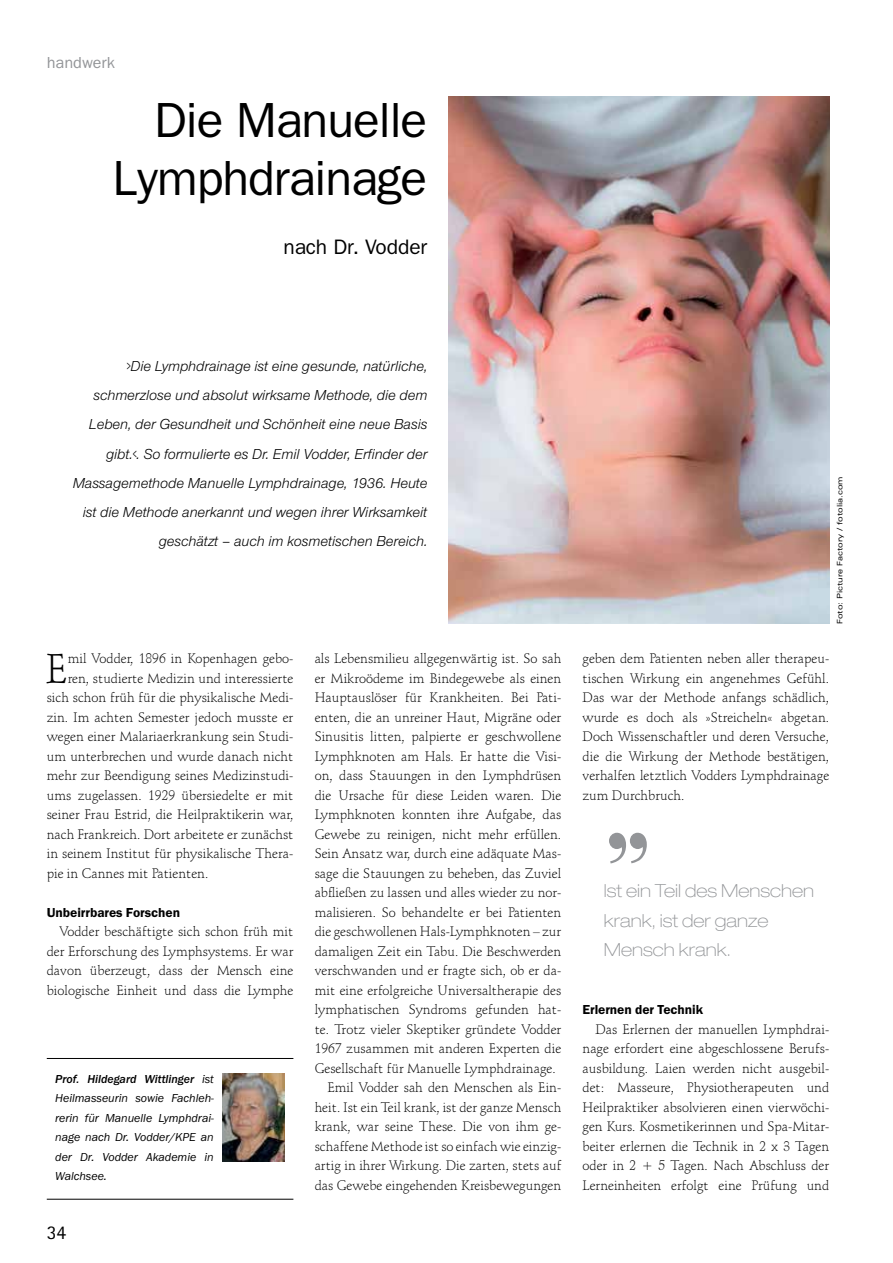
<style>
.page{position:relative;width:893px;height:1263px;background:#fff}
.page>*{position:absolute;margin:0;border:0;box-sizing:border-box;transform-origin:0 0}
.t1{font:700 97.5px "Bauer Bodoni D";color:#939598}
.t2{font:49.5px/58.5px "Franklin Gothic";letter-spacing:-.02em;color:#000;text-align:right}
.t3{font:300 40.5px "Schneidler BT";color:#000}
.t4{font:21px "Franklin Gothic";letter-spacing:-.005em;color:#000}
.t5{font:19.5px "Rotis Sans Serif";color:#000}
.t6{font:100 expanded 18px/29.2px "Helvetica Neue LT";color:#939598}
.t7{font:16.5px "Franklin Gothic Itc T";color:#939598}
.t8{font:italic 15px/29.2px "Nimbus Sans Novus T";color:#000;text-align:right;scale:.5 1}
.t9{font:300 13.5px/19.5px "Schneidler BT";color:#000;text-align:justify}
.t10{font:600 13.5px "Franklin Gothic Itc T";letter-spacing:-.005em;color:#000}
.t11{font:italic 12px/19.5px "Franklin Gothic Itc T";color:#000;text-align:justify}
.t12{font:expanded 7.5px "Univers";color:#000}
.s1{font-weight:500}
</style>
<div class="page">
<hr style="left:47px;top:1199px;width:246px;height:1px;background:#000">
<hr style="left:47px;top:1058px;width:246px;height:1px;background:#000">
<img style="left:449px;top:97px;width:380px;height:527px">
<img style="left:222px;top:1073px;width:62px;height:88px">
<p class="t7" style="left:47px;top:53px;width:70px">handwerk</p>
<h2 class="t2" style="left:112px;top:90px;width:316px">Die Manuelle<br>Lymphdrainage</h2>
<h3 class="t4" style="left:283px;top:235px;width:145px">nach Dr. Vodder</h3>
<p class="t8" style="left:73px;top:351px;width:711px">&gt;Die Lymphdrainage ist eine gesunde, natürliche, schmerzlose und absolut wirksame Methode, die dem Leben, der Gesundheit und Schönheit eine neue Basis gibt.&lt;. So formulierte es Dr. Emil Vodder, Erfinder der Massagemethode Manuelle Lymphdrainage, 1936. Heute ist die Methode anerkannt und wegen ihrer Wirksamkeit geschätzt – auch im kosmetischen Bereich.</p>
<h3 class="t3" style="left:46px;top:644px;width:24px">E</h3>
<p class="t9" style="left:68px;top:649px;width:227px">mil Vodder, 1896 in Kopenhagen gebo-</p>
<p class="t9" style="left:68px;top:668px;width:227px">ren, studierte Medizin und interessierte</p>
<p class="t9" style="left:47px;top:688px;width:248px">sich schon früh für die physikalische Medi-</p>
<p class="t9" style="left:47px;top:707px;width:248px">zin. Im achten Semester jedoch musste er</p>
<p class="t9" style="left:47px;top:727px;width:248px">wegen einer Malariaerkrankung sein Studi-</p>
<p class="t9" style="left:47px;top:746px;width:248px">um unterbrechen und wurde danach nicht</p>
<p class="t9" style="left:47px;top:766px;width:248px">mehr zur Beendigung seines Medizinstudi-</p>
<p class="t9" style="left:47px;top:785px;width:248px">ums zugelassen. 1929 übersiedelte er mit</p>
<p class="t9" style="left:47px;top:805px;width:248px">seiner Frau Estrid, die Heilpraktikerin war,</p>
<p class="t9" style="left:47px;top:824px;width:248px">nach Frankreich. Dort arbeitete er zunächst</p>
<p class="t9" style="left:47px;top:844px;width:248px">in seinem Institut für physikalische Thera-</p>
<p class="t9" style="left:47px;top:863px;width:163px">pie in Cannes mit Patienten.</p>
<p class="t10" style="left:47px;top:904px;width:135px">Unbeirrbares Forschen</p>
<p class="t9" style="left:47px;top:922px;width:248px;text-indent:13px">Vodder beschäftigte sich schon früh mit der Erforschung des Lymphsystems. Er war davon überzeugt, dass der Mensch eine biologische Einheit und dass die Lymphe</p>
<p class="t11" style="left:55px;top:1069px;width:160px"><span class="s1">Prof. Hildegard Wittlinger</span> ist Heilmasseurin sowie Fachleh&shy;rerin für Manuelle Lymphdrai&shy;nage nach Dr. Vodder/KPE an der Dr. Vodder Akademie in Walchsee.</p>
<h3 class="t5" style="left:47px;top:1220px;width:21px">34</h3>
<p class="t9" style="left:315px;top:649px;width:248px">als Lebensmilieu allgegenwärtig ist. So sah</p>
<p class="t9" style="left:315px;top:668px;width:248px">er Mikroödeme im Bindegewebe als einen</p>
<p class="t9" style="left:315px;top:688px;width:248px">Hauptauslöser für Krankheiten. Bei Pati-</p>
<p class="t9" style="left:315px;top:707px;width:248px">enten, die an unreiner Haut, Migräne oder</p>
<p class="t9" style="left:315px;top:727px;width:248px">Sinusitis litten, palpierte er geschwollene</p>
<p class="t9" style="left:315px;top:746px;width:248px">Lymphknoten am Hals. Er hatte die Visi-</p>
<p class="t9" style="left:315px;top:766px;width:248px">on, dass Stauungen in den Lymphdrüsen</p>
<p class="t9" style="left:315px;top:785px;width:248px">die Ursache für diese Leiden waren. Die</p>
<p class="t9" style="left:315px;top:805px;width:248px">Lymphknoten konnten ihre Aufgabe, das</p>
<p class="t9" style="left:315px;top:824px;width:248px">Gewebe zu reinigen, nicht mehr erfüllen.</p>
<p class="t9" style="left:315px;top:844px;width:248px">Sein Ansatz war, durch eine adäquate Mas-</p>
<p class="t9" style="left:315px;top:863px;width:248px">sage die Stauungen zu beheben, das Zuviel</p>
<p class="t9" style="left:315px;top:883px;width:248px">abfließen zu lassen und alles wieder zu nor-</p>
<p class="t9" style="left:315px;top:902px;width:248px">malisieren. So behandelte er bei Patienten</p>
<p class="t9" style="left:315px;top:922px;width:248px">die geschwollenen Hals-Lymphknoten – zur</p>
<p class="t9" style="left:315px;top:941px;width:248px">damaligen Zeit ein Tabu. Die Beschwerden</p>
<p class="t9" style="left:315px;top:961px;width:248px">verschwanden und er fragte sich, ob er da-</p>
<p class="t9" style="left:315px;top:980px;width:248px">mit eine erfolgreiche Universaltherapie des</p>
<p class="t9" style="left:315px;top:1000px;width:248px">lymphatischen Syndroms gefunden hat-</p>
<p class="t9" style="left:315px;top:1019px;width:248px">te. Trotz vieler Skeptiker gründete Vodder</p>
<p class="t9" style="left:315px;top:1039px;width:248px">1967 zusammen mit anderen Experten die</p>
<p class="t9" style="left:315px;top:1058px;width:243px">Gesellschaft für Manuelle Lymphdrainage.</p>
<p class="t9" style="left:327px;top:1078px;width:235px">Emil Vodder sah den Menschen als Ein-</p>
<p class="t9" style="left:315px;top:1097px;width:248px">heit. Ist ein Teil krank, ist der ganze Mensch</p>
<p class="t9" style="left:315px;top:1117px;width:248px">krank, war seine These. Die von ihm ge-</p>
<p class="t9" style="left:315px;top:1136px;width:248px">schaffene Methode ist so einfach wie einzig-</p>
<p class="t9" style="left:315px;top:1156px;width:248px">artig in ihrer Wirkung. Die zarten, stets auf</p>
<p class="t9" style="left:315px;top:1175px;width:248px">das Gewebe eingehenden Kreisbewegungen</p>
<p class="t12" style="left:835px;top:624px;width:149px;rotate:-90deg">Foto: Picture Factory / fotolia.com</p>
<p class="t9" style="left:583px;top:649px;width:248px">geben dem Patienten neben aller therapeu&shy;tischen Wirkung ein angenehmes Gefühl.<br>Das war der Methode anfangs schädlich, wurde es doch als »Streicheln« abgetan.<br>Doch Wissenschaftler und deren Versuche, die die Wirkung der Methode bestätigen, verhalfen letztlich Vodders Lymphdrainage zum Durchbruch.</p>
<h1 class="t1" style="left:604px;top:759px;width:50px">„</h1>
<h3 class="t6" style="left:604px;top:876px;width:212px">Ist ein Teil des Menschen krank, ist der ganze<br>Mensch krank.</h3>
<p class="t10" style="left:583px;top:1002px;width:122px">Erlernen der Technik</p>
<p class="t9" style="left:583px;top:1019px;width:248px;text-indent:13px">Das Erlernen der manuellen Lymphdrai&shy;nage erfordert eine abgeschlossene Berufs&shy;ausbildung. Laien werden nicht ausgebil&shy;det: Masseure, Physiotherapeuten und Heilpraktiker absolvieren einen vierwöchi&shy;gen Kurs. Kosmetikerinnen und Spa-Mitar&shy;beiter erlernen die Technik in 2 x 3 Tagen oder in 2 + 5 Tagen. Nach Abschluss der Lerneinheiten erfolgt eine Prüfung und</p>
</div>
